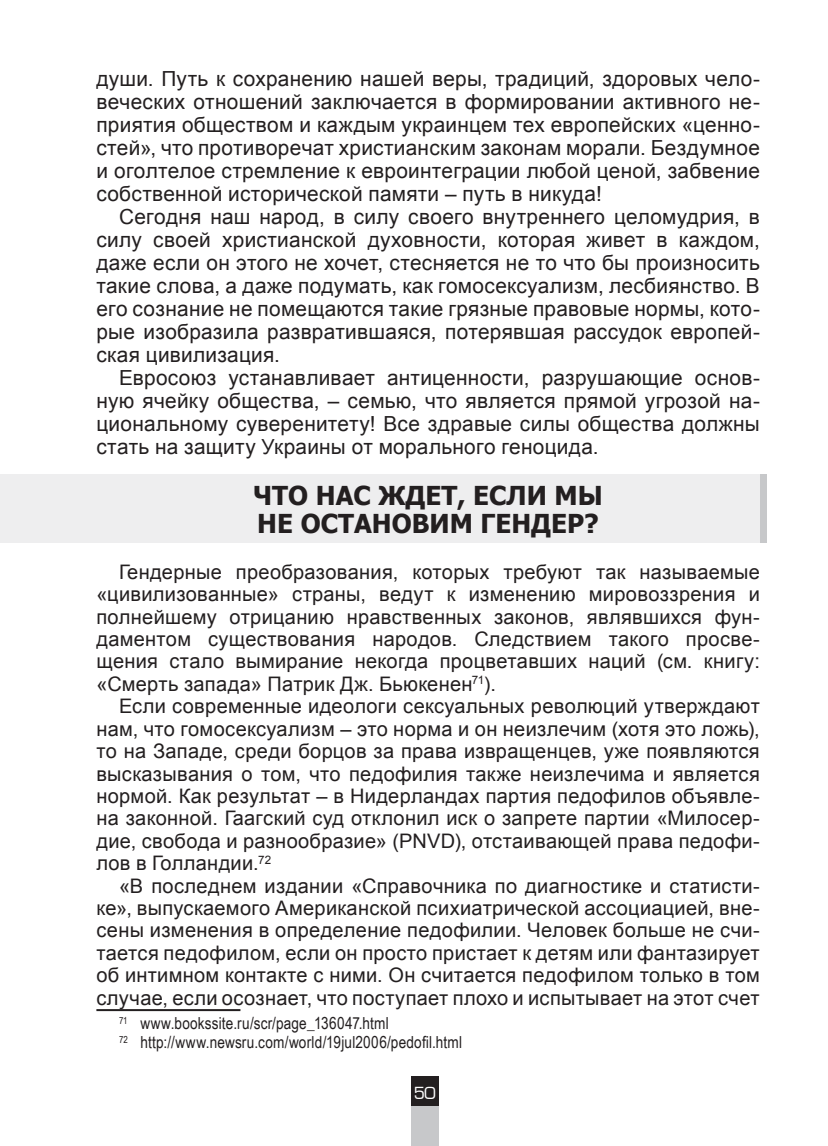
<style>
.page{position:relative;width:828px;height:1146px;background:#fff}
.page>*{position:absolute;margin:0;border:0;box-sizing:border-box;transform-origin:0 0}
.Заголовок{font:700 26px "Tahoma";color:#231f20}
.Основной_текст{font:20.8px/23px "Arial";letter-spacing:.015em;color:#231f20;text-align:justify}
.Основной_текст-2{font:20px/22.4px "Arial";letter-spacing:.015em;color:#231f20;text-align:justify}
.t1{font:20px "Euro Style Normal";color:#fff}
.сноска{font:16.6px "Arial Narrow";letter-spacing:.01em;color:#231f20}
</style>
<div class="page">
<div style="left:412px;top:1076px;width:27px;height:69px;background:#231f20"></div>
<div style="left:412px;top:1106px;width:27px;height:39px;background:#c7c8ca"></div>
<div style="left:0;top:474px;width:760px;height:68px;background:#eeeeef"></div>
<div style="left:760px;top:474px;width:6px;height:68px;background:#c7c8ca"></div>
<hr style="left:96px;top:1008px;width:144px;height:2px;background:#231f20">
<p class="Основной_текст" style="left:96px;top:67px;width:665px">души. Путь к сохранению нашей веры, традиций, здоровых чело&shy;веческих отношений заключается в формировании активного не&shy;приятия обществом и каждым украинцем тех европейских «ценно&shy;стей», что противоречат христианским законам морали. Бездумное и оголтелое стремление к евроинтеграции любой ценой, забвение собственной исторической памяти – путь в никуда!</p>
<p class="Основной_текст" style="left:96px;top:205px;width:665px;text-indent:23px">Сегодня наш народ, в силу своего внутреннего целомудрия, в силу своей христианской духовности, которая живет в каждом, даже если он этого не хочет, стесняется не то что бы произносить такие слова, а даже подумать, как гомосексуализм, лесбиянство. В его сознание не помещаются такие грязные правовые нормы, кото&shy;рые изобразила развратившаяся, потерявшая рассудок европей&shy;ская цивилизация.</p>
<p class="Основной_текст" style="left:96px;top:366px;width:665px;text-indent:23px">Евросоюз устанавливает антиценности, разрушающие основ&shy;ную ячейку общества, – семью, что является прямой угрозой на&shy;циональному суверенитету! Все здравые силы общества должны стать на защиту Украины от морального геноцида.</p>
<p class="Заголовок" style="left:253px;top:477px;width:351px">ЧТО НАС ЖДЕТ, ЕСЛИ МЫ</p>
<p class="Заголовок" style="left:257px;top:505px;width:343px">НЕ ОСТАНОВИМ ГЕНДЕР?</p>
<p class="Основной_текст-2" style="left:96px;top:560px;width:665px;text-indent:23px">Гендерные преобразования, которых требуют так называемые «цивилизованные» страны, ведут к изменению мировоззрения и полнейшему отрицанию нравственных законов, являвшихся фун&shy;даментом существования народов. Следствием такого просве&shy;щения стало вымирание некогда процветавших наций (см. книгу: «Смерть запада» Патрик Дж. Бьюкенен<sup>71</sup>).</p>
<p class="Основной_текст-2" style="left:96px;top:695px;width:665px;text-indent:23px">Если современные идеологи сексуальных революций утверждают нам, что гомосексуализм – это норма и он неизлечим (хотя это ложь), то на Западе, среди борцов за права извращенцев, уже появляются высказывания о том, что педофилия также неизлечима и является нормой. Как результат – в Нидерландах партия педофилов объявле&shy;на законной. Гаагский суд отклонил иск о запрете партии «Милосер&shy;дие, свобода и разнообразие» (PNVD), отстаивающей права педофи&shy;лов в Голландии.<sup>72</sup></p>
<p class="Основной_текст-2" style="left:96px;top:874px;width:665px;text-indent:23px">«В последнем издании «Справочника по диагностике и статисти&shy;ке», выпускаемого Американской психиатрической ассоциацией, вне&shy;сены изменения в определение педофилии. Человек больше не счи&shy;тается педофилом, если он просто пристает к детям или фантазирует об интимном контакте с ними. Он считается педофилом только в том случае, если осознает, что поступает плохо и испытывает на этот счет</p>
<p class="сноска" style="left:119px;top:1010px;width:271px"><sup>71</sup> www.bookssite.ru/scr/page_136047.html</p>
<p class="сноска" style="left:119px;top:1029px;width:344px"><sup>72</sup> http://www.newsru.com/world/19jul2006/pedofil.html</p>
<p class="t1" style="left:404px;top:1084px;width:44px">– 50 –</p>
</div>
